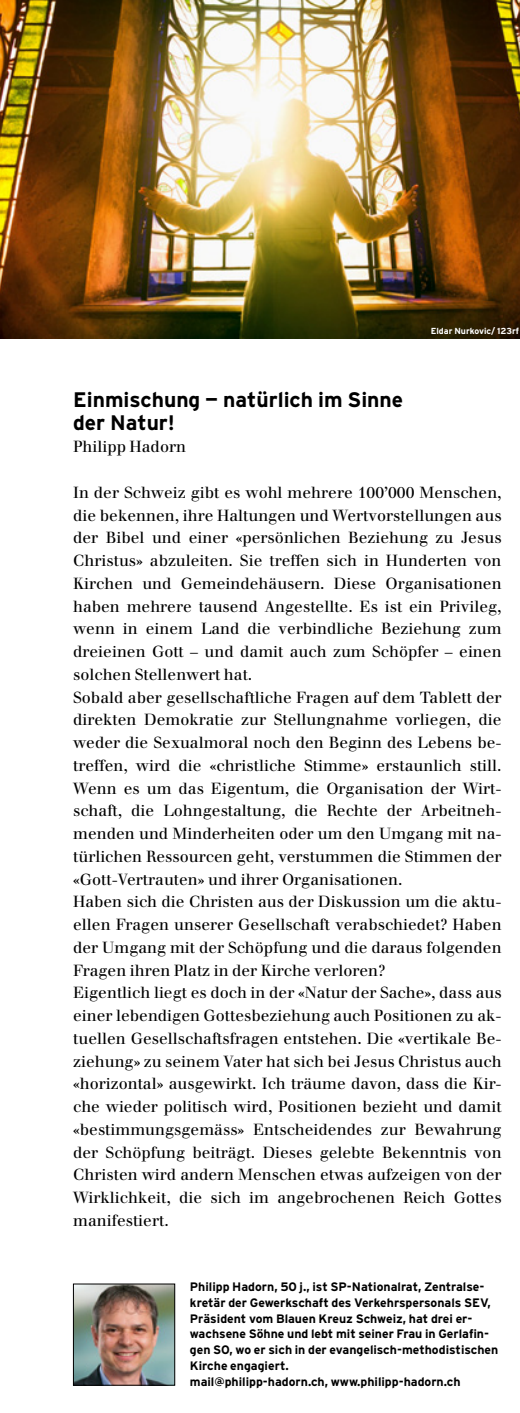
<style>
.page{position:relative;width:520px;height:1413px;background:#fff}
.page>*{position:absolute;margin:0;border:0;box-sizing:border-box;transform-origin:0 0}
.t1{font:700 21px/22.8px "Interstate";color:#000}
.t2{font:15.75px/22.8px "Walbaum";color:#000}
.t3{font:700 12.25px/15.8px "Interstate";color:#000}
.t4{font:700 8.75px "Interstate";color:#fff}
</style>
<div class="page">
<img style="left:75px;top:1285px;width:98px;height:98px">
<div style="left:73px;top:1283px;width:102px;height:102px;border:1px solid #000"></div>
<img style="left:0;top:0;width:519px;height:338px">
<p class="t4" style="left:430px;top:326px;width:90px">Eldar Nurkovic/ 123rf</p>
<h1 class="t1" style="left:73px;top:388px;width:331px">Einmischung — natürlich im Sinne der Natur!</h1>
<p class="t2" style="left:73px;top:435px;width:114px">Philipp Hadorn</p>
<p class="t2" style="left:73px;top:481px;width:429px">In der Schweiz gibt es wohl mehrere 100’000 Menschen, die bekennen, ihre Haltungen und Wertvorstellungen aus der Bibel und einer «persönlichen Beziehung zu Jesus Christus» abzuleiten. Sie treffen sich in Hunderten von Kirchen und Gemeindehäusern. Diese Organisationen haben mehrere tausend Angestellte. Es ist ein Privileg, wenn in einem Land die verbindliche Beziehung zum dreieinen Gott – und damit auch zum Schöpfer – einen solchen Stellenwert hat.<br>Sobald aber gesellschaftliche Fragen auf dem Tablett der direkten Demokratie zur Stellungnahme vorliegen, die weder die Sexualmoral noch den Beginn des Lebens be&shy;treffen, wird die «christliche Stimme» erstaunlich still.<br>Wenn es um das Eigentum, die Organisation der Wirt&shy;schaft, die Lohngestaltung, die Rechte der Arbeitneh&shy;menden und Minderheiten oder um den Umgang mit na&shy;türlichen Ressourcen geht, verstummen die Stimmen der «Gott-Vertrauten» und ihrer Organisationen.<br>Haben sich die Christen aus der Diskussion um die aktu&shy;ellen Fragen unserer Gesellschaft verabschiedet? Haben der Umgang mit der Schöpfung und die daraus folgenden Fragen ihren Platz in der Kirche verloren?<br>Eigentlich liegt es doch in der «Natur der Sache», dass aus einer lebendigen Gottesbeziehung auch Positionen zu ak&shy;tuellen Gesellschaftsfragen entstehen. Die «vertikale Be&shy;ziehung» zu seinem Vater hat sich bei Jesus Christus auch «horizontal» ausgewirkt. Ich träume davon, dass die Kir&shy;che wieder politisch wird, Positionen bezieht und damit «bestimmungsgemäss» Entscheidendes zur Bewahrung der Schöpfung beiträgt. Dieses gelebte Bekenntnis von Christen wird andern Menschen etwas aufzeigen von der Wirklichkeit, die sich im angebrochenen Reich Gottes manifestiert.</p>
<p class="t3" style="left:190px;top:1278px;width:310px">Philipp Hadorn, 50 j., ist SP-Nationalrat, Zentralse&shy;kretär der Gewerkschaft des Verkehrspersonals SEV, Präsident vom Blauen Kreuz Schweiz, hat drei er&shy;wachsene Söhne und lebt mit seiner Frau in Gerlafin&shy;gen SO, wo er sich in der evangelisch-methodistischen Kirche engagiert.<br>mail@philipp-hadorn.ch, www.philipp-hadorn.ch</p>
</div>
